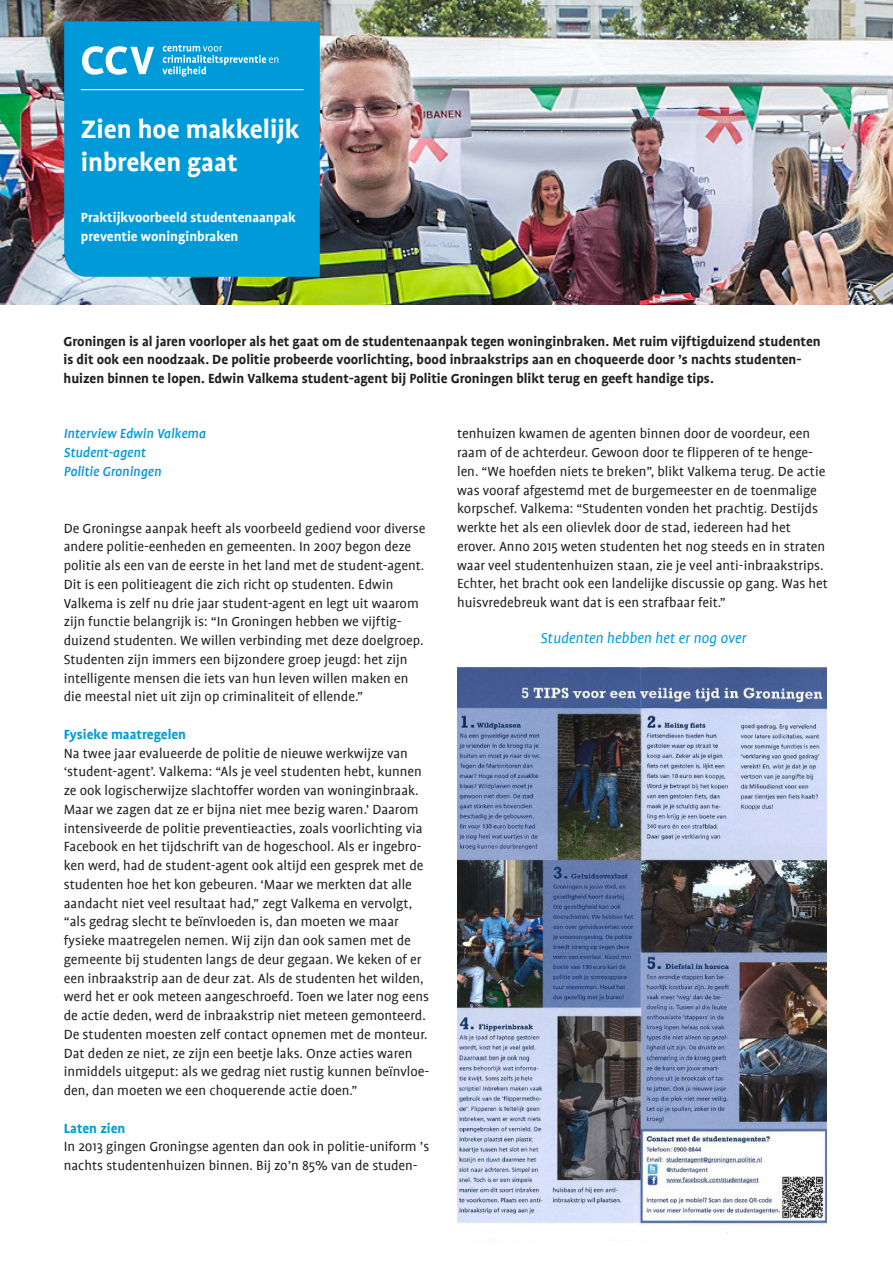
<style>
.page{position:relative;width:893px;height:1263px;background:#fff}
.page>*{position:absolute;margin:0;border:0;box-sizing:border-box;transform-origin:0 0}
.t1{font:700 28.5px/33px "Profile";color:#fff}
.t2{font:italic 16.5px "Profile";color:#009ad9}
.t3{font:15px/18.8px "Profile";color:#231f20}
.t4{font:700 15px/18.8px "Profile";color:#231f20}
.t5{font:700 15px/18.8px "Profile";color:#fff}
.t6{font:italic 500 15px "Profile";color:#009ad9}
.t7{font:700 15px "Profile";color:#009ad9}
</style>
<div class="page">
<img style="left:0;top:0;width:893px;height:304px">
<div style="left:64px;top:21px;width:256px;height:256px;background:#009ad9"></div>
<svg style="left:82px;top:46px;width:72px;height:29px"></svg>
<svg style="left:162px;top:45px;width:116px;height:32px;background:#2cabdf"></svg>
<hr style="left:81px;top:89px;width:223px;height:1px;background:#fff">
<img style="left:457px;top:667px;width:370px;height:567px">
<p class="t1" style="left:81px;top:113px;width:220px">Zien hoe makkelijk inbreken gaat</p>
<p class="t5" style="left:81px;top:208px;width:216px">Praktijkvoorbeeld studentenaanpak preventie woninginbraken</p>
<p class="t4" style="left:64px;top:332px;width:759px">Groningen is al jaren voorloper als het gaat om de studentenaanpak tegen woninginbraken. Met ruim vijftigduizend studenten is dit ook een noodzaak. De politie probeerde voorlichting, bood inbraakstrips aan en choqueerde door ’s nachts studenten&shy;huizen binnen te lopen. Edwin Valkema student-agent bij Politie Groningen blikt terug en geeft handige tips.</p>
<p class="t6" style="left:64px;top:426px;width:144px">Interview Edwin Valkema</p>
<p class="t6" style="left:64px;top:444px;width:84px">Student-agent</p>
<p class="t6" style="left:64px;top:463px;width:99px">Politie Groningen</p>
<p class="t3" style="left:64px;top:519px;width:363px">De Groningse aanpak heeft als voorbeeld gediend voor diverse andere politie-eenheden en gemeenten. In 2007 begon deze politie als een van de eerste in het land met de student-agent.<br>Dit is een politieagent die zich richt op studenten. Edwin</p>
<p class="t3" style="left:64px;top:594px;width:361px">Valkema is zelf nu drie jaar student-agent en legt uit waarom zijn functie belangrijk is: “In Groningen hebben we vijftig&shy;duizend studenten. We willen verbinding met deze doelgroep.<br>Studenten zijn immers een bijzondere groep jeugd: het zijn intelligente mensen die iets van hun leven willen maken en</p>
<p class="t3" style="left:64px;top:687px;width:301px">die meestal niet uit zijn op criminaliteit of ellende.”</p>
<p class="t7" style="left:64px;top:726px;width:124px">Fysieke maatregelen</p>
<p class="t3" style="left:64px;top:744px;width:367px">Na twee jaar evalueerde de politie de nieuwe werkwijze van ‘student-agent’. Valkema: “Als je veel studenten hebt, kunnen ze ook logischerwijze slachtoffer worden van woninginbraak.<br>Maar we zagen dat ze er bijna niet mee bezig waren.’ Daarom intensiveerde de politie preventieacties, zoals voorlichting via Facebook en het tijdschrift van de hogeschool. Als er ingebro&shy;ken werd, had de student-agent ook altijd een gesprek met de studenten hoe het kon gebeuren. ‘Maar we merkten dat alle aandacht niet veel resultaat had,” zegt Valkema en vervolgt, “als gedrag slecht te beïnvloeden is, dan moeten we maar fysieke maatregelen nemen. Wij zijn dan ook samen met de gemeente bij studenten langs de deur gegaan. We keken of er een inbraakstrip aan de deur zat. Als de studenten het wilden, werd het er ook meteen aangeschroefd. Toen we later nog eens de actie deden, werd de inbraakstrip niet meteen gemonteerd.<br>De studenten moesten zelf contact opnemen met de monteur.<br>Dat deden ze niet, ze zijn een beetje laks. Onze acties waren inmiddels uitgeput: als we gedrag niet rustig kunnen beïnvloe&shy;den, dan moeten we een choquerende actie doen.”</p>
<p class="t7" style="left:64px;top:1120px;width:63px">Laten zien</p>
<p class="t3" style="left:64px;top:1137px;width:367px">In 2013 gingen Groningse agenten dan ook in politie-uniform ’s nachts studentenhuizen binnen. Bij zo’n 85% van de studen-</p>
<p class="t3" style="left:457px;top:424px;width:372px">tenhuizen kwamen de agenten binnen door de voordeur, een raam of de achterdeur. Gewoon door te flipperen of te henge&shy;len. “We hoefden niets te breken”, blikt Valkema terug. De actie was vooraf afgestemd met de burgemeester en de toenmalige korpschef. Valkema: “Studenten vonden het prachtig. Destijds werkte het als een olievlek door de stad, iedereen had het erover. Anno 2015 weten studenten het nog steeds en in straten waar veel studentenhuizen staan, zie je veel anti-inbraakstrips.<br>Echter, het bracht ook een landelijke discussie op gang. Was het huisvredebreuk want dat is een strafbaar feit.”</p>
<p class="t2" style="left:540px;top:629px;width:207px">Studenten hebben het er nog over</p>
</div>
